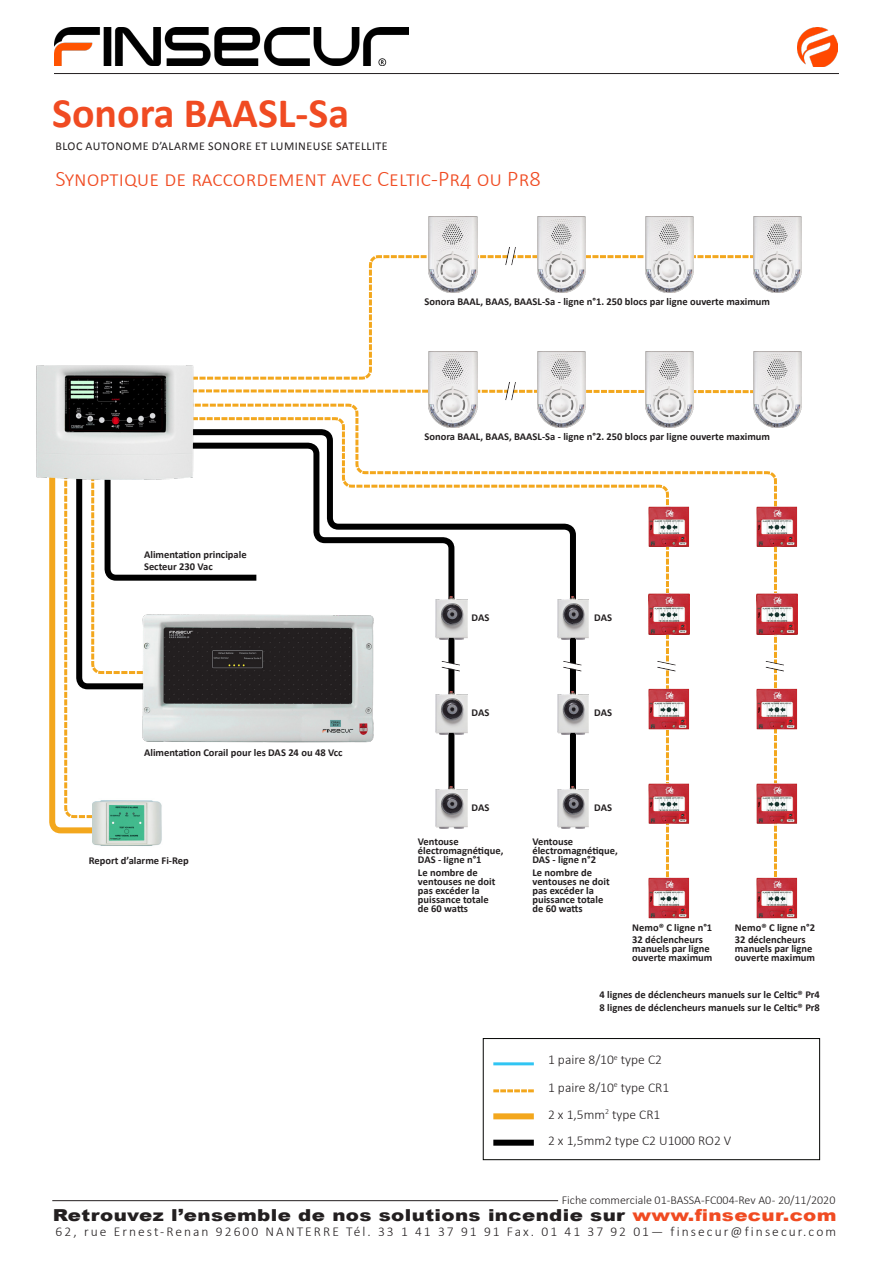
<style>
.page{position:relative;width:893px;height:1263px;background:#fff}
.page>*{position:absolute;margin:0;border:0;box-sizing:border-box;transform-origin:0 0}
._2020_TITRE{font:700 42px "Calibri";color:#f04b22}
._2018_TITRE_1_ROUGE{font:300 22.5px "Calibri";color:#f04b22}
.t1{font:900 16.5px "Arial";letter-spacing:.02em;color:#231f20;scale:1.2 1}
._2018_TEXTE_CARTOUCH{font:300 13.5px "Calibri";letter-spacing:.155em;color:#231f20}
._2018_TEXTE_CARTOUCH-2{font:300 13.5px "Calibri";color:#231f20}
.t2{font:300 12px "Calibri";color:#231f20}
._2020_SOUS-TITRE{font:12px "Calibri";letter-spacing:.04em;color:#231f20}
._2018_TEXTE_NORMAL{font:700 10.5px/9px "Calibri";color:#231f20}
.TEXTE_CADRE{font:700 10.5px "Calibri";letter-spacing:-.01em;color:#231f20}
.s1{color:#f04b22}
</style>
<div class="page">
<img style="left:54px;top:27px;width:355px;height:38px">
<hr style="left:52px;top:1200px;width:506px;height:1px;background:#231f20">
<img style="left:797px;top:27px;width:40px;height:40px">
<hr style="left:54px;top:73px;width:785px;height:1px;background:#231f20">
<div style="left:483px;top:1038px;width:337px;height:122px;border:1px solid #040503"></div>
<hr style="left:495px;top:1062px;width:37px;height:3px;background:#30c5f3">
<svg style="left:495px;top:1089px;width:37px;height:3px"></svg>
<div style="left:496px;top:1113px;width:35px;height:6px;background:#f3a71d"></div>
<div style="left:496px;top:1140px;width:35px;height:6px;background:#000"></div>
<svg style="left:49px;top:480px;width:14px;height:354px"></svg>
<img style="left:786px;top:506px;width:11px;height:41px">
<img style="left:786px;top:593px;width:11px;height:41px">
<img style="left:786px;top:689px;width:11px;height:40px">
<img style="left:786px;top:783px;width:11px;height:41px">
<img style="left:756px;top:878px;width:41px;height:40px">
<img style="left:648px;top:893px;width:41px;height:25px">
<img style="left:36px;top:365px;width:27px;height:115px">
<img style="left:429px;top:216px;width:48px;height:30px">
<img style="left:537px;top:216px;width:49px;height:30px">
<img style="left:645px;top:216px;width:49px;height:30px">
<img style="left:753px;top:216px;width:49px;height:76px">
<img style="left:786px;top:351px;width:16px;height:76px">
<svg style="left:63px;top:246px;width:723px;height:647px"></svg>
<p class="_2020_TITRE" style="left:52px;top:87px;width:298px">Sonora BAASL-Sa</p>
<p class="_2020_SOUS-TITRE" style="left:55px;top:138px;width:334px">BLOC AUTONOME D’ALARME SONORE ET LUMINEUSE SATELLITE</p>
<p class="_2018_TITRE_1_ROUGE" style="left:55px;top:164px;width:487px">Synoptique de raccordement avec Celtic-Pr4 ou Pr8</p>
<p class="_2018_TEXTE_NORMAL" style="left:424px;top:297px;width:347px">Sonora BAAL, BAAS, BAASL-Sa - ligne n°1. 250 blocs par ligne ouverte maximum</p>
<p class="_2018_TEXTE_NORMAL" style="left:144px;top:550px;width:104px">Alimentation principale</p>
<p class="_2018_TEXTE_NORMAL" style="left:144px;top:562px;width:70px">Secteur 230 Vac</p>
<p class="_2018_TEXTE_NORMAL" style="left:144px;top:748px;width:200px">Alimentation Corail pour les DAS 24 ou 48 Vcc</p>
<p class="_2018_TEXTE_NORMAL" style="left:89px;top:856px;width:101px">Report d’alarme Fi-Rep</p>
<p class="_2018_TEXTE_NORMAL" style="left:424px;top:432px;width:347px">Sonora BAAL, BAAS, BAASL-Sa - ligne n°2. 250 blocs par ligne ouverte maximum</p>
<p class="TEXTE_CADRE" style="left:472px;top:611px;width:19px">DAS</p>
<p class="TEXTE_CADRE" style="left:594px;top:611px;width:19px">DAS</p>
<p class="TEXTE_CADRE" style="left:472px;top:706px;width:19px">DAS</p>
<p class="TEXTE_CADRE" style="left:594px;top:706px;width:19px">DAS</p>
<p class="TEXTE_CADRE" style="left:472px;top:801px;width:19px">DAS</p>
<p class="TEXTE_CADRE" style="left:594px;top:801px;width:19px">DAS</p>
<p class="_2018_TEXTE_NORMAL" style="left:418px;top:837px;width:87px">Ventouse électromagnétique,<br>DAS - ligne n°1</p>
<p class="_2018_TEXTE_NORMAL" style="left:418px;top:868px;width:79px">Le nombre de ventouses ne doit pas excéder la puissance totale de 60 watts</p>
<p class="_2018_TEXTE_NORMAL" style="left:532px;top:837px;width:87px">Ventouse électromagnétique,<br>DAS - ligne n°2</p>
<p class="_2018_TEXTE_NORMAL" style="left:532px;top:868px;width:79px">Le nombre de ventouses ne doit pas excéder la puissance totale de 60 watts</p>
<p class="_2018_TEXTE_NORMAL" style="left:632px;top:923px;width:81px">Nemo® C ligne n°1</p>
<p class="_2018_TEXTE_NORMAL" style="left:632px;top:935px;width:82px">32 déclencheurs manuels par ligne ouverte maximum</p>
<p class="_2018_TEXTE_NORMAL" style="left:599px;top:990px;width:222px">4 lignes de déclencheurs manuels sur le Celtic® Pr4</p>
<p class="_2018_TEXTE_NORMAL" style="left:599px;top:1003px;width:222px">8 lignes de déclencheurs manuels sur le Celtic® Pr8</p>
<p class="_2018_TEXTE_NORMAL" style="left:735px;top:923px;width:81px">Nemo® C ligne n°2</p>
<p class="_2018_TEXTE_NORMAL" style="left:735px;top:935px;width:82px">32 déclencheurs manuels par ligne ouverte maximum</p>
<p class="_2018_TEXTE_CARTOUCH" style="left:548px;top:1051px;width:115px">1 paire 8/10<sup>e</sup> type C2</p>
<p class="_2018_TEXTE_CARTOUCH" style="left:548px;top:1079px;width:123px">1 paire 8/10<sup>e</sup> type CR1</p>
<p class="_2018_TEXTE_CARTOUCH" style="left:548px;top:1106px;width:114px">2 x 1,5mm<sup>2</sup> type CR1</p>
<p class="_2018_TEXTE_CARTOUCH-2" style="left:548px;top:1132px;width:185px">2 x 1,5mm2 type C2 U1000 RO2 V</p>
<p class="t2" style="left:562px;top:1192px;width:275px">Fiche commerciale 01-BASSA-FC004-Rev A0 - 20/11/2020</p>
<h3 class="t1" style="left:53px;top:1203px;width:655px">Retrouvez l’ensemble de nos solutions incendie sur <span class="s1">www.finsecur.com</span></h3>
<p class="_2018_TEXTE_CARTOUCH" style="left:56px;top:1223px;width:782px">62, rue Ernest-Renan 92600 NANTERRE Tél. 33 1 41 37 91 91 Fax. 01 41 37 92 01— finsecur@finsecur.com</p>
</div>
